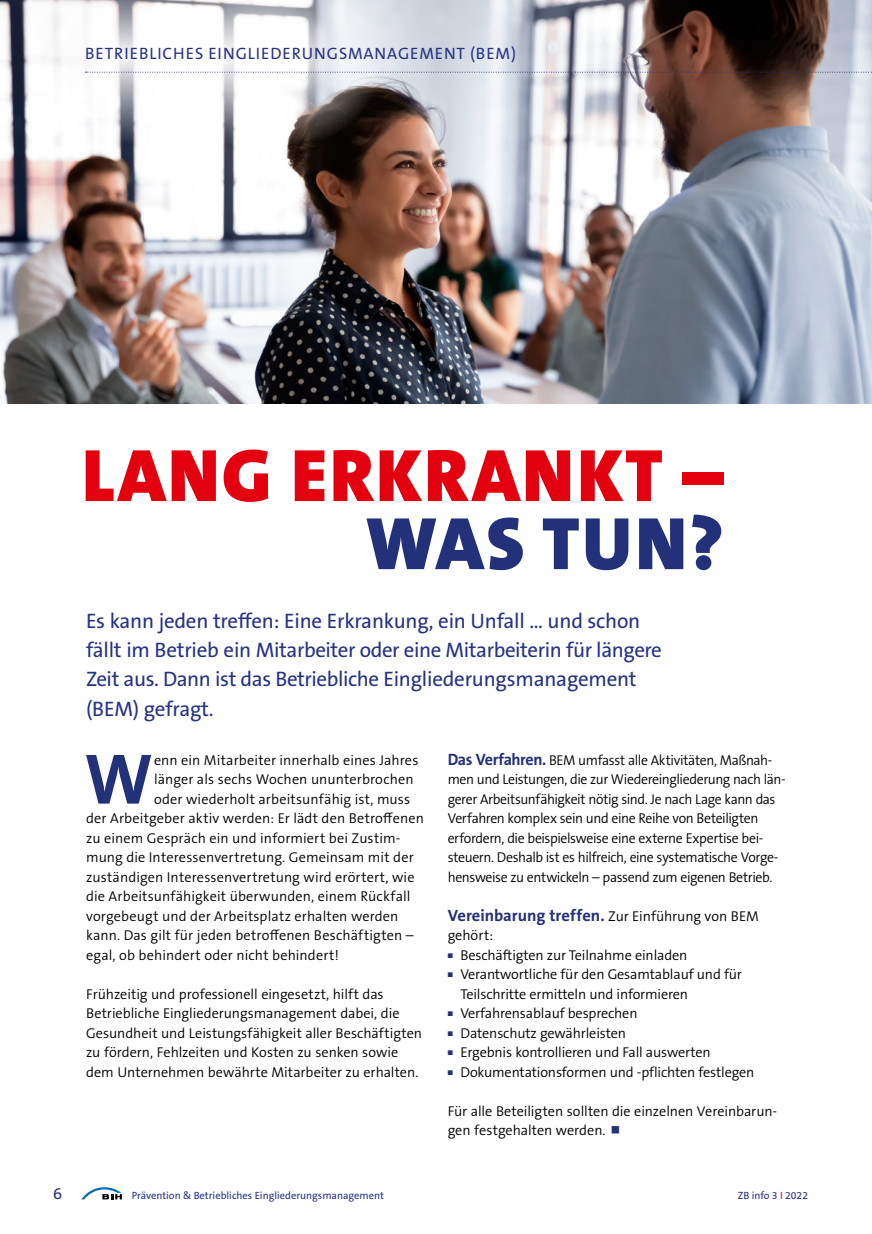
<style>
.page{position:relative;width:872px;height:1234px;background:#fff}
.page>*{position:absolute;margin:0;border:0;box-sizing:border-box;transform-origin:0 0}
.Headline_1_Rot{font:900 75px "The Sans B W9";letter-spacing:.03em;color:#e3000f}
.Headline_1_Rot-2{font:900 75px "The Sans B W9";letter-spacing:.035em;color:#23307a}
.Copytext_1__Ansatz_I{font:700 72px "The Sans B W7";color:#23307a}
.SL_Vorspann_Plain_14{font:21px/29.2px "The Sans B W5 Plain";letter-spacing:-.015em;color:#253483}
.t1{font:16.5px "The Sans B W5 Plain";letter-spacing:.055em;color:#253483}
.P_Fließtext_semi_lig{font:700 16.5px "The Sans B W7";color:#23307a}
.t2{font:16.5px "The Sans B W5 Plain";color:#23307a}
.P_Fließtext_semi_lig-2{font:300 14.25px/19.5px "The Sans B W4";letter-spacing:-.01em;color:#000}
.Copytext_1__Ansatz_I-2{font:300 14.25px "The Sans B W4";letter-spacing:.005em;color:#000}
.P_Fließtext_semi_lig-3{font:300 14.25px/19.5px "The Sans B W4";letter-spacing:-.03em;color:#000}
.t3{font:10.5px "The Sans B W5 Plain";color:#253483}
.s1{font-family:"The Sans B W7";font-weight:700;font-size:16.5px;color:#23307a}
.s2{font-family:"The Sans B W4";font-weight:300;font-size:14.25px;color:#000}
.s3{color:#23307a}
.s4{color:#e3000f}
</style>
<div class="page">
<img style="left:0;top:0;width:872px;height:403px">
<svg style="left:35px;top:0;width:837px;height:145px"></svg>
<svg style="left:81px;top:1187px;width:41px;height:12px"></svg>
<p class="t1" style="left:85px;top:43px;width:432px">BETRIEBLICHES EINGLIEDERUNGSMANAGEMENT (BEM)</p>
<h1 class="Headline_1_Rot" style="left:82px;top:427px;width:642px">LANG ERKRANKT –</h1>
<h1 class="Headline_1_Rot-2" style="left:366px;top:495px;width:359px">WAS TUN?</h1>
<p class="SL_Vorspann_Plain_14" style="left:86px;top:606px;width:577px">Es kann jeden treffen: Eine Erkrankung, ein Unfall ... und schon fällt im Betrieb ein Mitarbeiter oder eine Mitarbeiterin für längere Zeit aus. Dann ist das Betriebliche Eingliederungsmanagement (BEM) gefragt.</p>
<p class="P_Fließtext_semi_lig-3" style="left:448px;top:750px;width:339px"><span class="s1">Das Verfahren.</span> BEM umfasst alle Aktivitäten, Maßnah&shy;men und Leistungen, die zur Wiedereingliederung nach län&shy;gerer Arbeitsunfähigkeit nötig sind. Je nach Lage kann das Verfahren komplex sein und eine Reihe von Beteiligten erfordern, die beispielsweise eine externe Expertise bei&shy;steuern. Deshalb ist es hilfreich, eine systematische Vorge&shy;hensweise zu entwickeln – passend zum eigenen Betrieb.</p>
<p class="P_Fließtext_semi_lig" style="left:448px;top:904px;width:313px">Vereinbarung treffen. <span class="s2">Zur Einführung von BEM</span></p>
<p class="P_Fließtext_semi_lig-2" style="left:448px;top:925px;width:47px">gehört:</p>
<p class="P_Fließtext_semi_lig-2" style="left:448px;top:945px;width:241px"><span class="s3">■</span> Beschäftigten zur Teilnahme einladen</p>
<p class="P_Fließtext_semi_lig-2" style="left:460px;top:964px;width:283px;text-indent:-13px"><span class="s3">■</span> Verantwortliche für den Gesamtablauf und für<br>Teilschritte ermitteln und informieren</p>
<p class="P_Fließtext_semi_lig-2" style="left:448px;top:1003px;width:191px"><span class="s3">■</span> Verfahrensablauf besprechen</p>
<p class="P_Fließtext_semi_lig-2" style="left:448px;top:1023px;width:180px"><span class="s3">■</span> Datenschutz gewährleisten</p>
<p class="P_Fließtext_semi_lig-2" style="left:448px;top:1042px;width:265px"><span class="s3">■</span> Ergebnis kontrollieren und Fall auswerten</p>
<p class="P_Fließtext_semi_lig-2" style="left:448px;top:1062px;width:308px"><span class="s3">■</span> Dokumentationsformen und -pflichten festlegen</p>
<p class="P_Fließtext_semi_lig-2" style="left:448px;top:1101px;width:331px">Für alle Beteiligten sollten die einzelnen Vereinbarun&shy;gen festgehalten werden.</p>
<p class="Copytext_1__Ansatz_I" style="left:84px;top:732px;width:70px">W</p>
<p class="Copytext_1__Ansatz_I-2" style="left:154px;top:750px;width:266px">enn ein Mitarbeiter innerhalb eines Jahres</p>
<p class="Copytext_1__Ansatz_I-2" style="left:154px;top:770px;width:261px">länger als sechs Wochen ununterbrochen</p>
<p class="Copytext_1__Ansatz_I-2" style="left:154px;top:789px;width:258px">oder wiederholt arbeitsunfähig ist, muss</p>
<p class="Copytext_1__Ansatz_I-2" style="left:86px;top:809px;width:339px">der Arbeitgeber aktiv werden: Er lädt den Betroffenen</p>
<p class="Copytext_1__Ansatz_I-2" style="left:86px;top:828px;width:316px">zu einem Gespräch ein und informiert bei Zustim-</p>
<p class="Copytext_1__Ansatz_I-2" style="left:86px;top:848px;width:329px">mung die Interessenvertretung. Gemeinsam mit der</p>
<p class="Copytext_1__Ansatz_I-2" style="left:86px;top:867px;width:330px">zuständigen Interessenvertretung wird erörtert, wie</p>
<p class="Copytext_1__Ansatz_I-2" style="left:86px;top:887px;width:326px">die Arbeitsunfähigkeit überwunden, einem Rückfall</p>
<p class="Copytext_1__Ansatz_I-2" style="left:86px;top:906px;width:314px">vorgebeugt und der Arbeitsplatz erhalten werden</p>
<p class="Copytext_1__Ansatz_I-2" style="left:86px;top:926px;width:329px">kann. Das gilt für jeden betroffenen Beschäftigten –</p>
<p class="Copytext_1__Ansatz_I-2" style="left:86px;top:945px;width:254px">egal, ob behindert oder nicht behindert!</p>
<p class="P_Fließtext_semi_lig-2" style="left:86px;top:984px;width:337px">Frühzeitig und professionell eingesetzt, hilft das Betriebliche Eingliederungsmanagement dabei, die Gesundheit und Leistungsfähigkeit aller Beschäftigten zu fördern, Fehlzeiten und Kosten zu senken sowie dem Unternehmen bewährte Mitarbeiter zu erhalten.</p>
<p class="t2" style="left:53px;top:1182px;width:11px">6</p>
<p class="t3" style="left:132px;top:1188px;width:254px">Prävention &amp; Betriebliches Eingliederungsmanagement</p>
<p class="t3" style="left:737px;top:1188px;width:72px">ZB info 3 <span class="s4">I</span> 2022</p>
</div>
